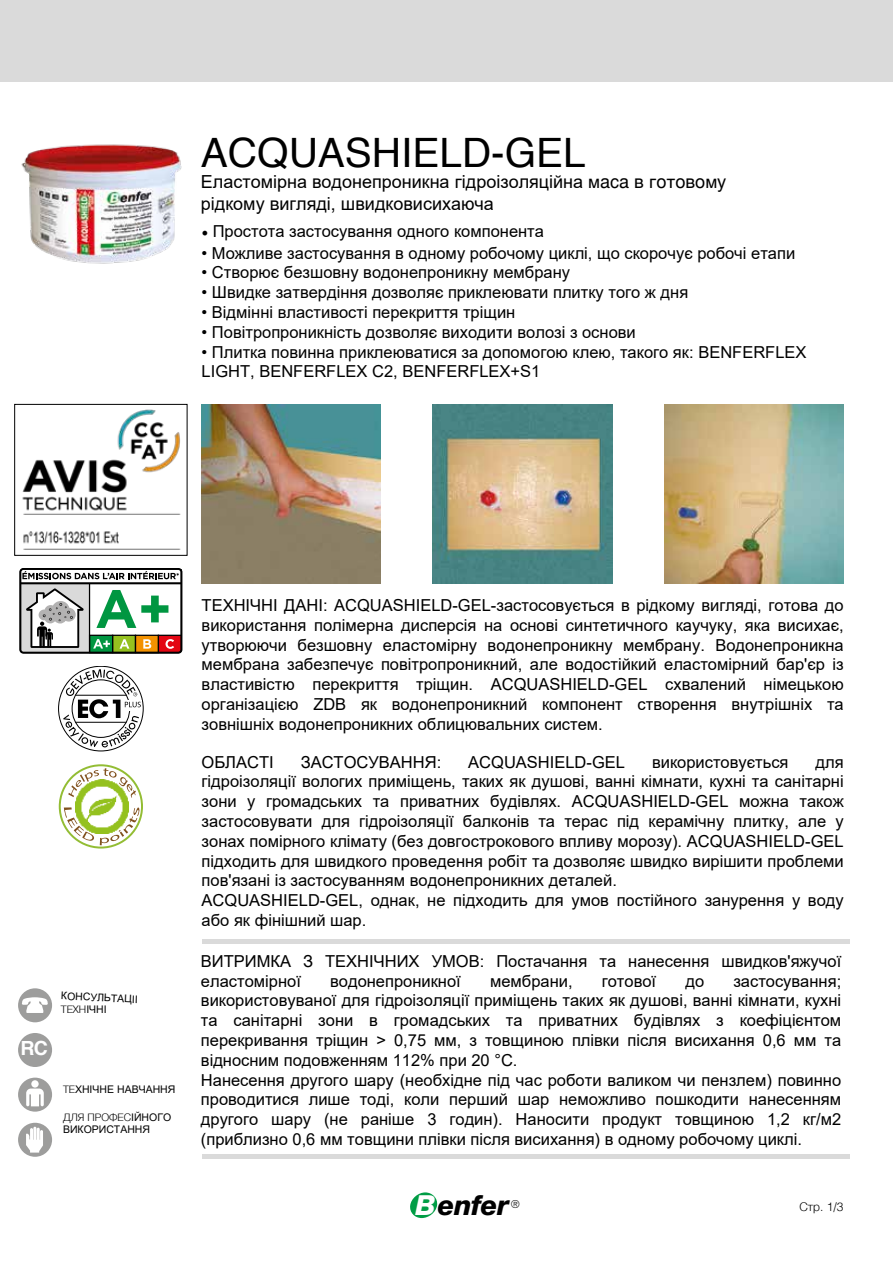
<style>
.page{position:relative;width:893px;height:1263px;background:#fff}
.page>*{position:absolute;margin:0;border:0;box-sizing:border-box;transform-origin:0 0}
.t1{font:40.5px "Helvetica";color:#000}
.t2{font:italic 800 27.6px "Helvetica Neue";letter-spacing:-.02em;color:#000}
.t3{font:700 19.5px "Helvetica";color:#fff}
.t4{font:18px/21.6px "Arial";color:#000}
.t5{font:16.5px/19.8px "Arial";color:#000}
.t6{font:300 12px "Helvetica";color:#000}
.t7{font:10.5px "Arial";color:#000}
.t8{font:300 10.5px "Helvetica";color:#000}
.t9{font:300 10.5px "Futura";color:#000}
.s1{font-family:"Helvetica"}
.s2{font-family:"Minion Pro";font-size:18px}
.s3{font-family:"Arial";font-weight:400}
.s4{font-family:"Helvetica";font-weight:300}
.s5{color:#fff}
</style>
<div class="page">
<svg style="left:410px;top:1192px;width:28px;height:26px"></svg>
<div style="left:0;top:0;width:893px;height:81px;background:#dadada"></div>
<img style="left:202px;top:404px;width:179px;height:179px">
<img style="left:433px;top:404px;width:179px;height:179px">
<img style="left:664px;top:404px;width:179px;height:179px">
<img style="left:21px;top:144px;width:161px;height:120px">
<hr style="left:202px;top:940px;width:647px;height:4px;background:#dadada">
<hr style="left:202px;top:1154px;width:647px;height:4px;background:#dadada">
<img style="left:22px;top:409px;width:159px;height:141px">
<div style="left:14px;top:404px;width:173px;height:151px;border:1px solid #000"></div>
<svg style="left:20px;top:568px;width:162px;height:85px"></svg>
<img style="left:75px;top:798px;width:54px;height:35px">
<svg style="left:64px;top:807px;width:30px;height:34px"></svg>
<svg style="left:100px;top:807px;width:40px;height:38px"></svg>
<svg style="left:68px;top:768px;width:68px;height:30px"></svg>
<div style="left:59px;top:764px;width:84px;height:84px;border:2px solid #93bd34;border-radius:50%"></div>
<svg style="left:58px;top:666px;width:85px;height:85px"></svg>
<div style="left:18px;top:988px;width:34px;height:34px;background:#9d9d9c;border-radius:50%"></div>
<svg style="left:22px;top:997px;width:26px;height:16px"></svg>
<div style="left:18px;top:1077px;width:34px;height:35px;background:#9d9d9c;border-radius:50%"></div>
<div style="left:31px;top:1080px;width:8px;height:7px;background:#fff;border-radius:50%"></div>
<svg style="left:26px;top:1088px;width:18px;height:18px"></svg>
<div style="left:18px;top:1123px;width:34px;height:34px;background:#9d9d9c;border-radius:50%"></div>
<svg style="left:26px;top:1127px;width:17px;height:25px"></svg>
<div style="left:18px;top:1033px;width:34px;height:34px;background:#9d9d9c;border-radius:50%"></div>
<h1 class="t1" style="left:201px;top:121px;width:386px">ACQUASHIELD-GEL</h1>
<p class="t4" style="left:201px;top:171px;width:527px">Еластомірна водонепроникна <span class="s1">г</span>ідроізоляційна <span class="s1">маса в готовом</span>у рідкому <span class="s1">в</span>игляді<span class="s1">,</span> швидковисихаюча</p>
<p class="t5" style="left:202px;top:221px;width:344px"><span class="s2">•</span> Простота застосування одного компонента</p>
<p class="t5" style="left:202px;top:243px;width:595px">• Можливе застосування в одному робочому циклі, що скорочує робочі етапи</p>
<p class="t5" style="left:202px;top:263px;width:370px">• Створює безшовну водонепроникну мембрану</p>
<p class="t5" style="left:202px;top:282px;width:488px">• Швидке затвердіння дозволяє приклеювати плитку того ж дня</p>
<p class="t5" style="left:202px;top:302px;width:315px">• Відмінні властивості перекриття тріщин</p>
<p class="t5" style="left:202px;top:322px;width:436px">• Повітропроникність дозволяє виходити волозі з основи</p>
<p class="t5" style="left:202px;top:342px;width:606px">• Плитка повинна приклеюватися за допомогою клею, такого як: BENFERFLEX<br>LIGHT, BENFERFLEX C2, BENFERFLEX+S1</p>
<p class="t3" style="left:21px;top:1033px;width:29px">RC</p>
<p class="t7" style="left:62px;top:988px;width:78px;rotate:3deg">КОНСУЛЬТАЦІІ</p>
<p class="t8" style="left:61px;top:1001px;width:47px">ТЕХН<span class="s3">ІЧНІ</span></p>
<p class="t7" style="left:63px;top:1082px;width:114px"><span class="s4">ТЕ</span>ХНІЧНЕ НАВЧАННЯ</p>
<p class="t8" style="left:63px;top:1109px;width:110px">ДЛЯ ПРОФЕС<span class="s3">ІЙНОГО</span></p>
<p class="t7" style="left:63px;top:1122px;width:89px">ВИКОРИСТАННЯ</p>
<p class="t5" style="left:202px;top:595px;width:644px;text-align:justify">ТЕХНІЧНІ ДАНІ: ACQUASHIELD-GEL-застосовується в рідкому вигляді, готова до використання полімерна дисперсія на основі синтетичного каучуку, яка висихає, утворюючи безшовну еластомірну водонепроникну мембрану. Водонепроникна мембрана забезпечує повітропроникний, але водостійкий еластомірний бар'єр із властивістю перекриття тріщин. ACQUASHIELD-GEL схвалений німецькою організацією ZDB як водонепроникний компонент створення внутрішніх та зовнішніх водонепроникних облицювальних систем.</p>
<p class="t5" style="left:202px;top:752px;width:74px">ОБЛАСТІ</p>
<p class="t5" style="left:301px;top:752px;width:142px">ЗАСТОСУВАННЯ:</p>
<p class="t5" style="left:468px;top:752px;width:158px">ACQUASHIELD-GEL</p>
<p class="t5" style="left:652px;top:752px;width:138px">використовується</p>
<p class="t5" style="left:202px;top:752px;width:644px;text-indent:614px">для гідроізоляції вологих приміщень, таких як душові, ванні кімнати, кухні та санітарні зони у громадських та приватних будівлях. ACQUASHIELD-GEL можна також застосовувати для гідроізоляції балконів та терас під керамічну плитку, але у зонах помірного клімату (без довгострокового впливу морозу). ACQUASHIELD-GEL підходить для швидкого проведення робіт та дозволяє швидко вирішити проблеми пов'язані із застосуванням водонепроникних деталей.<br>ACQUASHIELD-GEL, однак, не підходить для умов постійного занурення у воду або як фінішний шар.</p>
<p class="t5" style="left:201px;top:951px;width:642px">ВИТРИМКА З ТЕХНІЧНИХ УМОВ: Постачання та нанесення швидков'яжучої еластомірної</p>
<p class="t5" style="left:330px;top:971px;width:132px">водонепроникної</p>
<p class="t5" style="left:490px;top:971px;width:84px">мембрани,</p>
<p class="t5" style="left:602px;top:971px;width:56px">готової</p>
<p class="t5" style="left:685px;top:971px;width:20px">до</p>
<p class="t5" style="left:201px;top:971px;width:642px;text-indent:532px">застосування; використовуваної для гідроізоляції приміщень таких як душові, ванні кімнати, кухні та санітарні зони в громадських та приватних будівлях з коефіцієнтом перекривання тріщин &gt; 0,75 мм, з товщиною плівки після висихання 0,6 мм та відносним подовженням 112% при 20 °C.<br>Нанесення другого шару (необхідне під час роботи валиком чи пензлем) повинно проводитися лише тоді, коли перший шар неможливо пошкодити нанесенням другого шару (не раніше 3 годин). Наносити продукт товщиною 1,2 кг/м2 (приблизно 0,6 мм товщини плівки після висихання) в одному робочому циклі.</p>
<h2 class="t2" style="left:416px;top:1189px;width:95px"><span class="s5">B</span>enfer</h2>
<p class="t9" style="left:511px;top:1198px;width:10px">®</p>
<p class="t6" style="left:799px;top:1197px;width:46px">Стр. 1/3</p>
</div>
